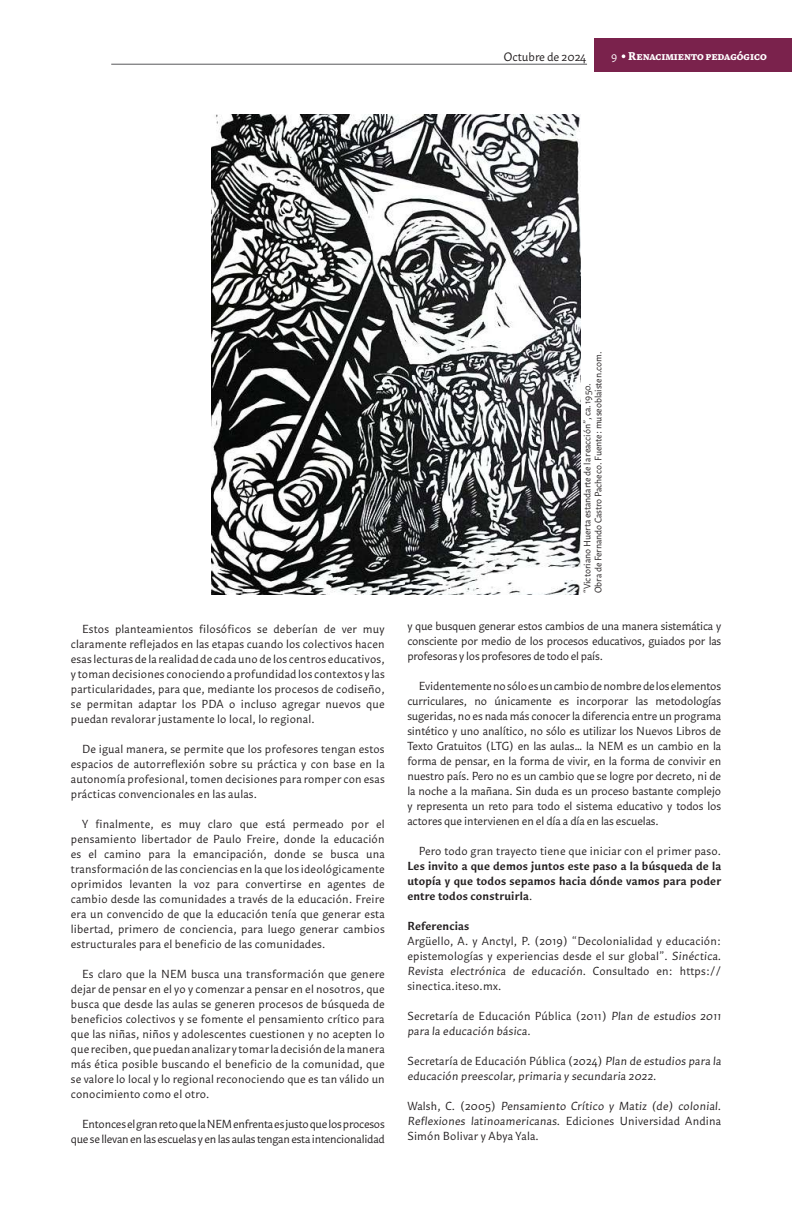
<style>
.page{position:relative;width:792px;height:1224px;background:#fff}
.page>*{position:absolute;margin:0;border:0;box-sizing:border-box;transform-origin:0 0}
.t1{font:13px "Epica Sans Pro";color:#231f20}
.t2{font:12.5px/15px "Epica Sans Pro";letter-spacing:.02em;color:#231f20;text-align:justify}
.t3{font:700 12.5px/15px "Epica Sans Pro";letter-spacing:.02em;color:#231f20;text-align:justify}
.t4{font:12.5px/15px "Epica Sans Pro";letter-spacing:-.01em;color:#231f20;text-align:right}
.t5{font:700 12px "Epica Pro";color:#fff}
.t6{font:10px/11px "Epica Sans Pro";color:#231f20}
.s1{font-family:"Epica Sans Pro";font-weight:400}
.s2{font-weight:400}
</style>
<div class="page">
<hr style="left:111px;top:64px;width:476px;height:1px;background:#57585a">
<div style="left:594px;top:39px;width:198px;height:33px;background:#7a224c"></div>
<svg style="left:622px;top:54px;width:3px;height:4px"></svg>
<img style="left:212px;top:114px;width:368px;height:480px">
<p class="t1" style="left:504px;top:47px;width:84px">Octubre de 2024</p>
<p class="t5" style="left:611px;top:46px;width:157px"><span class="s1">9</span> Renacimiento pedagógico</p>
<p class="t2" style="left:71px;top:621px;width:315px;text-indent:11px">Estos planteamientos filosóficos se deberían de ver muy claramente reflejados en las etapas cuando los colectivos hacen esas lecturas de la realidad de cada uno de los centros educativos, y toman decisiones conociendo a profundidad los contextos y las particularidades, para que, mediante los procesos de codiseño, se permitan adaptar los PDA o incluso agregar nuevos que puedan revalorar justamente lo local, lo regional.</p>
<p class="t2" style="left:71px;top:741px;width:315px;text-indent:11px">De igual manera, se permite que los profesores tengan estos espacios de autorreflexión sobre su práctica y con base en la autonomía profesional, tomen decisiones para romper con esas prácticas convencionales en las aulas.</p>
<p class="t2" style="left:71px;top:816px;width:315px;text-indent:11px">Y finalmente, es muy claro que está permeado por el pensamiento libertador de Paulo Freire, donde la educación es el camino para la emancipación, donde se busca una transformación de las conciencias en la que los ideológicamente oprimidos levanten la voz para convertirse en agentes de cambio desde las comunidades a través de la educación. Freire era un convencido de que la educación tenía que generar esta libertad, primero de conciencia, para luego generar cambios estructurales para el beneficio de las comunidades.</p>
<p class="t2" style="left:71px;top:966px;width:315px;text-indent:11px">Es claro que la NEM busca una transformación que genere dejar de pensar en el yo y comenzar a pensar en el nosotros, que busca que desde las aulas se generen procesos de búsqueda de beneficios colectivos y se fomente el pensamiento crítico para que las niñas, niños y adolescentes cuestionen y no acepten lo que reciben, que puedan analizar y tomar la decisión de la manera más ética posible buscando el beneficio de la comunidad, que se valore lo local y lo regional reconociendo que es tan válido un conocimiento como el otro.</p>
<p class="t4" style="left:71px;top:1116px;width:315px">Entonces el gran reto que la NEM enfrenta es justo que los procesos que se llevan en las escuelas y en las aulas tengan esta intencionalidad</p>
<p class="t6" style="left:581px;top:593px;width:244px;rotate:-90deg">“Victoriano Huerta estandarte de la reacción”, ca. 1950.<br>Obra de Fernando Castro Pacheco. Fuente: museoblaisten.com.</p>
<p class="t2" style="left:407px;top:618px;width:315px">y que busquen generar estos cambios de una manera sistemática y consciente por medio de los procesos educativos, guiados por las profesoras y los profesores de todo el país.</p>
<p class="t2" style="left:407px;top:678px;width:315px;text-indent:11px">Evidentemente no sólo es un cambio de nombre de los elementos curriculares, no únicamente es incorporar las metodologías sugeridas, no es nada más conocer la diferencia entre un programa sintético y uno analítico, no sólo es utilizar los Nuevos Libros de Texto Gratuitos (LTG) en las aulas… la NEM es un cambio en la forma de pensar, en la forma de vivir, en la forma de convivir en nuestro país. Pero no es un cambio que se logre por decreto, ni de la noche a la mañana. Sin duda es un proceso bastante complejo y representa un reto para todo el sistema educativo y todos los actores que intervienen en el día a día en las escuelas.</p>
<p class="t2" style="left:419px;top:843px;width:304px">Pero todo gran trayecto tiene que iniciar con el primer paso.</p>
<p class="t3" style="left:407px;top:858px;width:315px">Les invito a que demos juntos este paso a la búsqueda de la utopía y que todos sepamos hacia dónde vamos para poder entre todos construirla<span class="s2">.</span></p>
<p class="t3" style="left:407px;top:918px;width:63px">Referencias</p>
<p class="t2" style="left:407px;top:933px;width:317px;text-align:left">Argüello, A. y Anctyl, P. (2019) “Decolonialidad y educación: epistemologías y experiencias desde el sur global”. Sinéctica.<br>Revista electrónica de educación. Consultado en: https:// sinectica.iteso.mx.</p>
<p class="t2" style="left:407px;top:1008px;width:317px">Secretaría de Educación Pública (2011) Plan de estudios 2011 para la educación básica.</p>
<p class="t2" style="left:407px;top:1053px;width:317px">Secretaría de Educación Pública (2024) Plan de estudios para la educación preescolar, primaria y secundaria 2022.</p>
<p class="t2" style="left:407px;top:1098px;width:317px;text-align:left">Walsh, C. (2005) Pensamiento Crítico y Matiz (de) colonial.<br>Reflexiones latinoamericanas. Ediciones Universidad Andina<br>Simón Bolivar y Abya Yala.</p>
</div>
